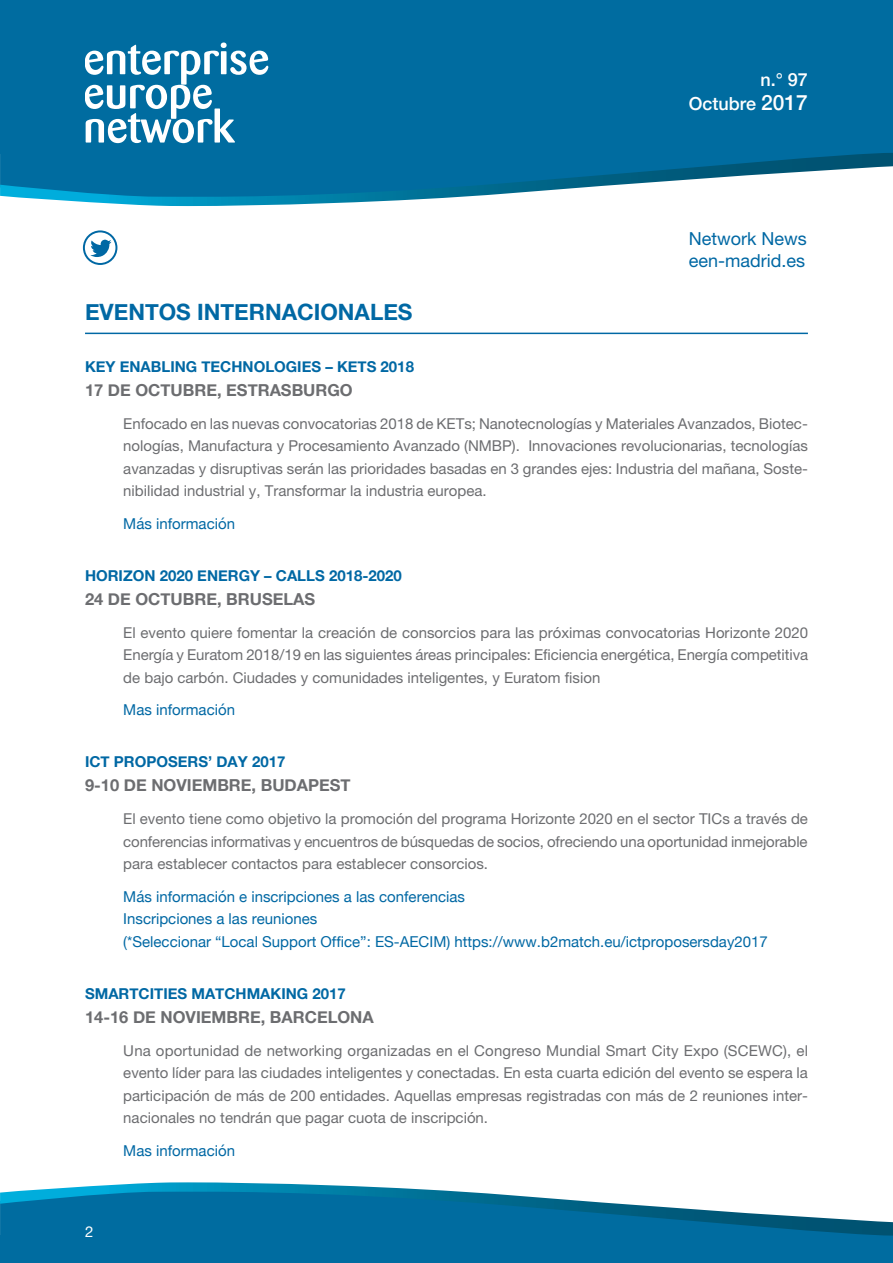
<style>
.page{position:relative;width:893px;height:1263px;background:#fff}
.page>*{position:absolute;margin:0;border:0;box-sizing:border-box;transform-origin:0 0}
._11__Ladillo_1{font:700 22.5px "Helvetica Neue";color:#0068a4}
.t1{font:18px/22.5px "Helvetica Neue";color:#0068a4}
.t2{font:500 18px/24px "Helvetica Neue";color:#fff;text-align:right}
._13__Ladillo_3_fecha{font:700 16.5px "Helvetica Neue";color:#6c6d70}
._05__Textos_noticias{font:15px/22.5px "Helvetica Neue";color:#6c6d70;text-align:justify}
._08__Registro_e_info{font:15px/22.5px "Helvetica Neue";color:#0068a4}
._12__Ladillo_2{font:700 15px "Helvetica Neue";color:#0068a4}
.t3{font:15px "Helvetica Neue";color:#fff}
.s1{font-size:21px}
</style>
<div class="page">
<div style="left:0;top:0;width:893px;height:153px;background:#006ca0"></div>
<svg style="left:0;top:153px;width:893px;height:53px"></svg>
<svg style="left:85px;top:43px;width:183px;height:100px"></svg>
<div style="left:0;top:1235px;width:893px;height:28px;background:#006ca0"></div>
<svg style="left:0;top:1182px;width:893px;height:53px"></svg>
<div style="left:83px;top:230px;width:34px;height:35px;border:2px solid #0068a4;border-radius:50%"></div>
<svg style="left:90px;top:240px;width:22px;height:17px"></svg>
<hr style="left:85px;top:333px;width:723px;height:1px;background:#0068a4">
<p class="t2" style="left:689px;top:66px;width:121px">n.° 97<br>Octubre <span class="s1">2017</span></p>
<p class="_11__Ladillo_1" style="left:85px;top:294px;width:329px">EVENTOS INTERNACIONALES</p>
<p class="t1" style="left:689px;top:227px;width:119px">Network News een-madrid.es</p>
<p class="_12__Ladillo_2" style="left:85px;top:355px;width:330px">KEY ENABLING TECHNOLOGIES – KETS 2018</p>
<p class="_13__Ladillo_3_fecha" style="left:85px;top:377px;width:269px">17 DE OCTUBRE, ESTRASBURGO</p>
<p class="_05__Textos_noticias" style="left:123px;top:412px;width:686px">Enfocado en las nuevas convocatorias 2018 de KETs; Nanotecnologías y Materiales Avanzados, Biotec&shy;nologías, Manufactura y Procesamiento Avanzado (NMBP). Innovaciones revolucionarias, tecnologías avanzadas y disruptivas serán las prioridades basadas en 3 grandes ejes: Industria del mañana, Soste&shy;nibilidad industrial y, Transformar la industria europea.</p>
<p class="_08__Registro_e_info" style="left:123px;top:513px;width:113px">Más información</p>
<p class="_12__Ladillo_2" style="left:85px;top:564px;width:318px">HORIZON 2020 ENERGY – CALLS 2018-2020</p>
<p class="_13__Ladillo_3_fecha" style="left:85px;top:586px;width:232px">24 DE OCTUBRE, BRUSELAS</p>
<p class="_05__Textos_noticias" style="left:123px;top:621px;width:686px">El evento quiere fomentar la creación de consorcios para las próximas convocatorias Horizonte 2020<br>Energía y Euratom 2018/19 en las siguientes áreas principales: Eficiencia energética, Energía competitiva de bajo carbón. Ciudades y comunidades inteligentes, y Euratom fision</p>
<p class="_08__Registro_e_info" style="left:123px;top:699px;width:113px">Mas información</p>
<p class="_12__Ladillo_2" style="left:85px;top:750px;width:202px">ICT PROPOSERS’ DAY 2017</p>
<p class="_13__Ladillo_3_fecha" style="left:85px;top:773px;width:267px">9-10 DE NOVIEMBRE, BUDAPEST</p>
<p class="_05__Textos_noticias" style="left:123px;top:807px;width:686px">El evento tiene como objetivo la promoción del programa Horizonte 2020 en el sector TICs a través de conferencias informativas y encuentros de búsquedas de socios, ofreciendo una oportunidad inmejorable para establecer contactos para establecer consorcios.</p>
<p class="_08__Registro_e_info" style="left:123px;top:886px;width:646px">Más información e inscripciones a las conferencias<br>Inscripciones a las reuniones<br>(*Seleccionar “Local Support Office”: ES-AECIM) https://www.b2match.eu/ictproposersday2017</p>
<p class="_12__Ladillo_2" style="left:85px;top:982px;width:262px">SMARTCITIES MATCHMAKING 2017</p>
<p class="_13__Ladillo_3_fecha" style="left:85px;top:1004px;width:290px">14-16 DE NOVIEMBRE, BARCELONA</p>
<p class="_05__Textos_noticias" style="left:123px;top:1039px;width:686px">Una oportunidad de networking organizadas en el Congreso Mundial Smart City Expo (SCEWC), el evento líder para las ciudades inteligentes y conectadas. En esta cuarta edición del evento se espera la participación de más de 200 entidades. Aquellas empresas registradas con más de 2 reuniones inter&shy;nacionales no tendrán que pagar cuota de inscripción.</p>
<p class="_08__Registro_e_info" style="left:123px;top:1140px;width:113px">Mas información</p>
<p class="t3" style="left:85px;top:1222px;width:10px">2</p>
</div>
